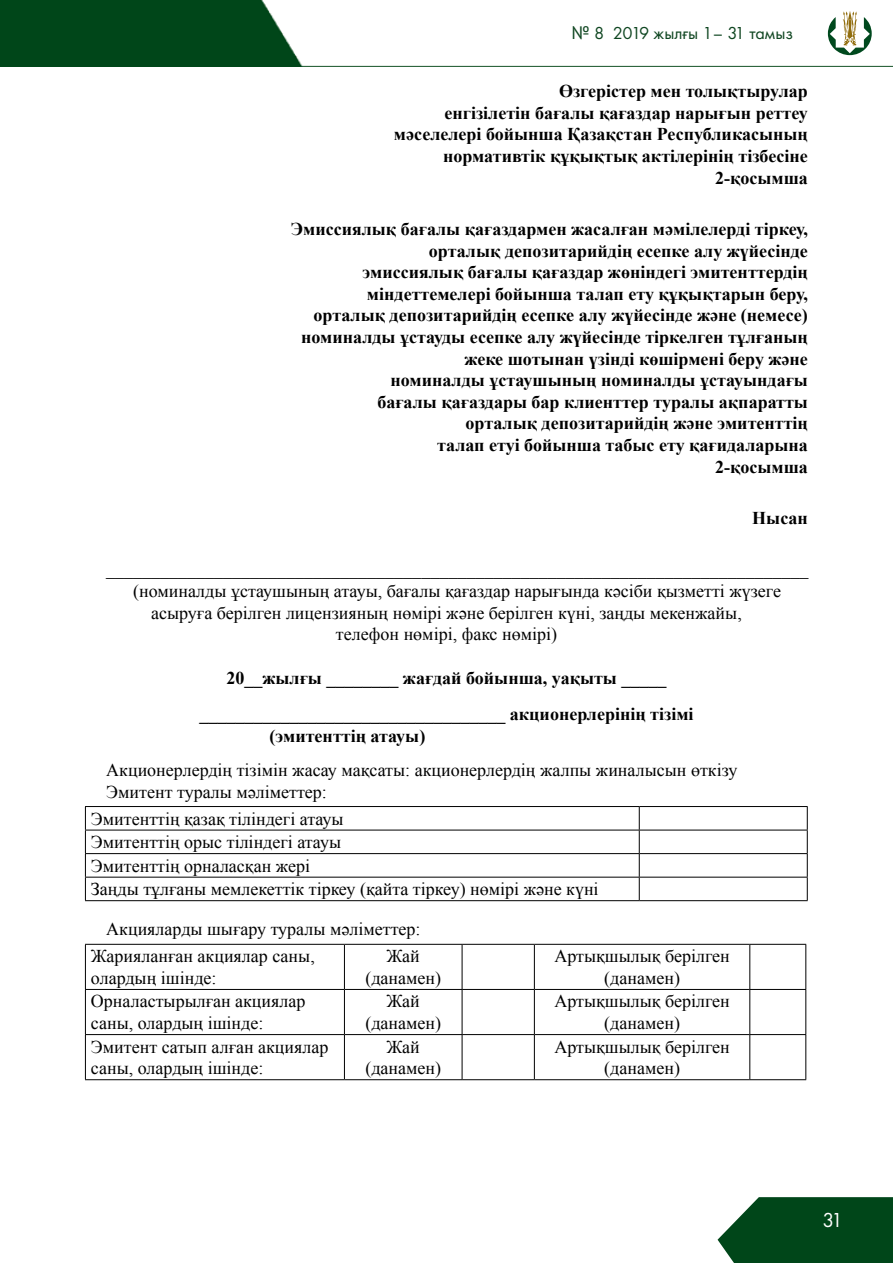
<style>
.page{position:relative;width:893px;height:1263px;background:#fff}
.page>*{position:absolute;margin:0;border:0;box-sizing:border-box;transform-origin:0 0}
.t1{font:21px "Futura New";color:#fff}
.t2{font:700 18px/21.6px "Times New Roman";color:#000;text-align:right}
.t3{font:18px/21.6px "Times New Roman";color:#000;text-align:center}
.t4{font:18px "Futura New";color:#0f4621}
.s1{font-family:"PT Sans"}
</style>
<div class="page">
<img style="left:0;top:0;width:893px;height:66px">
<svg style="left:718px;top:1197px;width:175px;height:66px;background:#17572e"></svg>
<svg style="left:828px;top:11px;width:44px;height:44px"></svg>
<hr style="left:85px;top:806px;width:554px;height:1px;background:#000">
<hr style="left:639px;top:806px;width:169px;height:1px;background:#000">
<hr style="left:85px;top:830px;width:554px;height:1px;background:#000">
<hr style="left:639px;top:830px;width:169px;height:1px;background:#000">
<hr style="left:85px;top:853px;width:554px;height:1px;background:#000">
<hr style="left:639px;top:853px;width:169px;height:1px;background:#000">
<hr style="left:85px;top:877px;width:554px;height:1px;background:#000">
<svg style="left:85px;top:807px;width:1px;height:93px"></svg>
<hr style="left:639px;top:877px;width:169px;height:1px;background:#000">
<svg style="left:639px;top:807px;width:1px;height:93px"></svg>
<svg style="left:807px;top:807px;width:1px;height:93px"></svg>
<hr style="left:85px;top:900px;width:554px;height:1px;background:#000">
<hr style="left:639px;top:900px;width:169px;height:1px;background:#000">
<hr style="left:85px;top:944px;width:259px;height:1px;background:#000">
<hr style="left:85px;top:945px;width:1px;height:44px;background:#000">
<hr style="left:344px;top:944px;width:118px;height:1px;background:#000">
<hr style="left:344px;top:945px;width:1px;height:44px;background:#000">
<hr style="left:462px;top:944px;width:72px;height:1px;background:#000">
<hr style="left:462px;top:945px;width:1px;height:44px;background:#000">
<hr style="left:534px;top:944px;width:216px;height:1px;background:#000">
<hr style="left:534px;top:945px;width:1px;height:44px;background:#000">
<hr style="left:750px;top:944px;width:56px;height:1px;background:#000">
<hr style="left:749px;top:945px;width:1px;height:44px;background:#000">
<hr style="left:805px;top:945px;width:1px;height:44px;background:#000">
<hr style="left:85px;top:989px;width:259px;height:1px;background:#000">
<hr style="left:85px;top:990px;width:1px;height:44px;background:#000">
<hr style="left:344px;top:989px;width:118px;height:1px;background:#000">
<hr style="left:344px;top:990px;width:1px;height:44px;background:#000">
<hr style="left:462px;top:989px;width:72px;height:1px;background:#000">
<hr style="left:462px;top:990px;width:1px;height:44px;background:#000">
<hr style="left:534px;top:989px;width:216px;height:1px;background:#000">
<hr style="left:534px;top:990px;width:1px;height:44px;background:#000">
<hr style="left:750px;top:989px;width:56px;height:1px;background:#000">
<hr style="left:749px;top:990px;width:1px;height:44px;background:#000">
<hr style="left:805px;top:990px;width:1px;height:44px;background:#000">
<hr style="left:85px;top:1034px;width:259px;height:1px;background:#000">
<hr style="left:85px;top:1035px;width:1px;height:44px;background:#000">
<hr style="left:344px;top:1034px;width:118px;height:1px;background:#000">
<hr style="left:344px;top:1035px;width:1px;height:44px;background:#000">
<hr style="left:462px;top:1034px;width:72px;height:1px;background:#000">
<hr style="left:462px;top:1035px;width:1px;height:44px;background:#000">
<hr style="left:534px;top:1034px;width:216px;height:1px;background:#000">
<hr style="left:534px;top:1035px;width:1px;height:44px;background:#000">
<hr style="left:750px;top:1034px;width:56px;height:1px;background:#000">
<hr style="left:749px;top:1035px;width:1px;height:44px;background:#000">
<hr style="left:805px;top:1035px;width:1px;height:44px;background:#000">
<hr style="left:85px;top:1079px;width:259px;height:1px;background:#000">
<hr style="left:344px;top:1079px;width:118px;height:1px;background:#000">
<hr style="left:462px;top:1079px;width:72px;height:1px;background:#000">
<hr style="left:534px;top:1079px;width:216px;height:1px;background:#000">
<hr style="left:750px;top:1079px;width:56px;height:1px;background:#000">
<p class="t4" style="left:572px;top:23px;width:223px"><span class="s1">№</span> 8 2019 жылғы 1– 31 тамыз</p>
<p class="t2" style="left:394px;top:80px;width:416px">Өзгерістер мен толықтырулар<br>енгізілетін бағалы қағаздар нарығын реттеу мәселелері бойынша Қазақстан Республикасының нормативтік құқықтық актілерінің тізбесіне 2-қосымша</p>
<p class="t2" style="left:291px;top:218px;width:519px">Эмиссиялық бағалы қағаздармен жасалған мәмілелерді тіркеу, орталық депозитарийдің есепке алу жүйесінде<br>эмиссиялық бағалы қағаздар жөніндегі эмитенттердің міндеттемелері бойынша талап ету құқықтарын беру,<br>орталық депозитарийдің есепке алу жүйесінде және (немесе) номиналды ұстауды есепке алу жүйесінде тіркелген тұлғаның жеке шотынан үзінді көшірмені беру және<br>номиналды ұстаушының номиналды ұстауындағы<br>бағалы қағаздары бар клиенттер туралы ақпаратты<br>орталық депозитарийдің және эмитенттің<br>талап етуі бойынша табыс ету қағидаларына<br>2-қосымша</p>
<p class="t2" style="left:752px;top:507px;width:57px">Нысан</p>
<p class="t3" style="left:106px;top:558px;width:703px">______________________________________________________________________________</p>
<p class="t3" style="left:133px;top:580px;width:649px">(номиналды ұстаушының атауы, бағалы қағаздар нарығында кәсіби қызметті жүзеге</p>
<p class="t3" style="left:151px;top:601px;width:592px">асыруға берілген лицензияның нөмірі және берілген күні, заңды мекенжайы,</p>
<p class="t3" style="left:336px;top:623px;width:223px">телефон нөмірі, факс нөмірі)</p>
<p class="t2" style="left:199px;top:660px;width:496px;line-height:36px;text-align:center">20__жылғы ________ жағдай бойынша, уақыты _____ __________________________________ акционерлерінің тізімі</p>
<p class="t2" style="left:270px;top:724px;width:157px">(эмитенттің атауы)</p>
<p class="t3" style="left:106px;top:759px;width:633px;text-align:left">Акционерлердің тізімін жасау мақсаты: акционерлердің жалпы жиналысын өткізу<br>Эмитент туралы мәліметтер:</p>
<p class="t3" style="left:91px;top:806px;width:509px;line-height:23.5px;text-align:left">Эмитенттің қазақ тіліндегі атауы<br>Эмитенттің орыс тіліндегі атауы<br>Эмитенттің орналасқан жері<br>Заңды тұлғаны мемлекеттік тіркеу (қайта тіркеу) нөмірі және күні</p>
<p class="t3" style="left:91px;top:916px;width:331px;line-height:26.8px;text-align:left;text-indent:15px">Акцияларды шығару туралы мәліметтер:<br>Жарияланған акциялар саны,</p>
<p class="t3" style="left:91px;top:967px;width:127px">олардың ішінде:</p>
<p class="t3" style="left:365px;top:945px;width:77px">Жай (данамен)</p>
<p class="t3" style="left:554px;top:945px;width:177px">Артықшылық берілген (данамен)</p>
<p class="t3" style="left:91px;top:990px;width:216px;text-align:left">Орналастырылған акциялар саны, олардың ішінде:</p>
<p class="t3" style="left:365px;top:990px;width:77px">Жай (данамен)</p>
<p class="t3" style="left:554px;top:990px;width:177px">Артықшылық берілген (данамен)</p>
<p class="t3" style="left:91px;top:1035px;width:239px;text-align:left">Эмитент сатып алған акциялар саны, олардың ішінде:</p>
<p class="t3" style="left:365px;top:1035px;width:77px">Жай (данамен)</p>
<p class="t3" style="left:554px;top:1035px;width:177px">Артықшылық берілген (данамен)</p>
<p class="t1" style="left:822px;top:1208px;width:22px">31</p>
</div>
